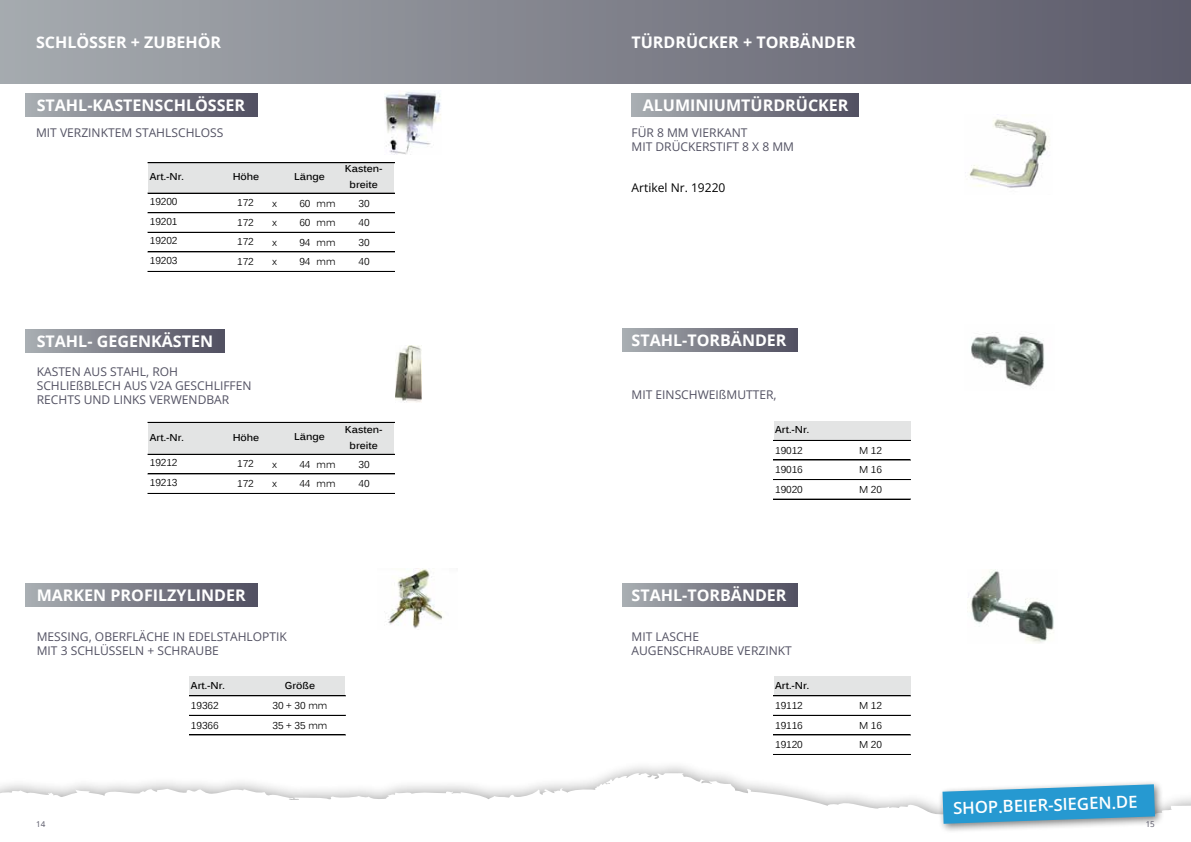
<style>
.page{position:relative;width:1191px;height:842px;background:#fff}
.page>*{position:absolute;margin:0;border:0;box-sizing:border-box;transform-origin:0 0}
.t1{font:600 16.7px "Open Sans";color:#fff}
.t2{font:700 16px "Open Sans";color:#fff}
.t3{font:12px/14px "Open Sans";color:#525162}
.t4{font:12px "Open Sans";color:#000}
.t5{font:10px "Kalinga";letter-spacing:-.005em;color:#000}
.t6{font:700 10px/16px "Kalinga";letter-spacing:-.005em;color:#000;text-align:center}
.t7{font:8px "Open Sans";color:#525162}
</style>
<div class="page">
<div style="left:622px;top:328px;width:175px;height:23px;background:linear-gradient(to right,#a9aeb2,#514e60)"></div>
<div style="left:622px;top:583px;width:175px;height:23px;background:linear-gradient(to right,#a9aeb2,#514e60)"></div>
<div style="left:26px;top:330px;width:198px;height:23px;background:linear-gradient(to right,#a9aeb1,#514f60)"></div>
<div style="left:26px;top:94px;width:231px;height:23px;background:linear-gradient(to right,#a8aeb1,#504e60)"></div>
<div style="left:631px;top:94px;width:227px;height:23px;background:linear-gradient(to right,#a9aeb2,#514e60)"></div>
<div style="left:26px;top:583px;width:231px;height:23px;background:linear-gradient(to right,#a8aeb1,#504e60)"></div>
<div style="left:0;top:0;width:1191px;height:83px;background:linear-gradient(to right,#a5aaae,#5d5b6a)"></div>
<img style="left:384px;top:91px;width:57px;height:64px">
<div style="left:773px;top:421px;width:137px;height:19px;background:#e3e4e4"></div>
<hr style="left:773px;top:440px;width:137px;height:1px;background:#000">
<hr style="left:773px;top:460px;width:137px;height:1px;background:#000">
<hr style="left:773px;top:479px;width:137px;height:1px;background:#000">
<hr style="left:773px;top:499px;width:137px;height:1px;background:#000">
<div style="left:773px;top:677px;width:137px;height:19px;background:#e3e4e4"></div>
<hr style="left:773px;top:696px;width:137px;height:1px;background:#000">
<hr style="left:773px;top:715px;width:137px;height:1px;background:#000">
<hr style="left:773px;top:735px;width:137px;height:1px;background:#000">
<hr style="left:773px;top:754px;width:137px;height:1px;background:#000">
<div style="left:148px;top:163px;width:246px;height:30px;background:#e3e4e4"></div>
<hr style="left:148px;top:163px;width:246px;height:1px;background:#000">
<hr style="left:148px;top:193px;width:246px;height:1px;background:#000">
<hr style="left:148px;top:213px;width:246px;height:1px;background:#000">
<hr style="left:148px;top:232px;width:246px;height:1px;background:#000">
<hr style="left:148px;top:252px;width:246px;height:1px;background:#000">
<hr style="left:148px;top:271px;width:246px;height:1px;background:#000">
<img style="left:384px;top:568px;width:59px;height:61px">
<div style="left:189px;top:677px;width:156px;height:19px;background:#e3e4e4"></div>
<hr style="left:189px;top:696px;width:156px;height:1px;background:#000">
<hr style="left:189px;top:715px;width:156px;height:1px;background:#000">
<hr style="left:189px;top:735px;width:156px;height:1px;background:#000">
<img style="left:968px;top:569px;width:86px;height:74px">
<img style="left:965px;top:119px;width:85px;height:69px">
<img style="left:971px;top:332px;width:73px;height:55px">
<div style="left:148px;top:423px;width:246px;height:31px;background:#e3e4e4"></div>
<hr style="left:148px;top:422px;width:246px;height:1px;background:#000">
<hr style="left:148px;top:454px;width:246px;height:1px;background:#000">
<hr style="left:148px;top:474px;width:246px;height:1px;background:#000">
<hr style="left:148px;top:493px;width:246px;height:1px;background:#000">
<img style="left:396px;top:345px;width:25px;height:57px">
<svg style="left:0;top:773px;width:1191px;height:41px"></svg>
<div style="left:937px;top:779px;width:227px;height:54px;background:#000;opacity:.5"></div>
<svg style="left:942px;top:784px;width:213px;height:40px;background:#49a5d2"></svg>
<h2 class="t2" style="left:36px;top:31px;width:187px">SCHLÖSSER + ZUBEHÖR</h2>
<h2 class="t2" style="left:631px;top:31px;width:226px">TÜRDRÜCKER + TORBÄNDER</h2>
<h2 class="t2" style="left:37px;top:94px;width:210px">STAHL-KASTENSCHLÖSSER</h2>
<h2 class="t2" style="left:642px;top:94px;width:207px">ALUMINIUMTÜRDRÜCKER</h2>
<p class="t3" style="left:36px;top:125px;width:189px">MIT VERZINKTEM STAHLSCHLOSS</p>
<p class="t3" style="left:631px;top:125px;width:164px">FÜR 8 MM VIERKANT<br>MIT DRÜCKERSTIFT 8 X 8 MM</p>
<p class="t6" style="left:150px;top:170px;width:36px">Art.-Nr.</p>
<p class="t6" style="left:233px;top:170px;width:28px">Höhe</p>
<p class="t6" style="left:345px;top:162px;width:39px">Kasten&shy;breite</p>
<p class="t5" style="left:150px;top:195px;width:29px">19200</p>
<p class="t5" style="left:237px;top:196px;width:18px">172</p>
<p class="t5" style="left:272px;top:197px;width:6px">x</p>
<p class="t5" style="left:299px;top:197px;width:38px">60 mm</p>
<p class="t5" style="left:358px;top:197px;width:13px">30</p>
<p class="t5" style="left:150px;top:215px;width:29px">19201</p>
<p class="t5" style="left:237px;top:216px;width:18px">172</p>
<p class="t5" style="left:272px;top:216px;width:6px">x</p>
<p class="t5" style="left:299px;top:216px;width:38px">60 mm</p>
<p class="t5" style="left:358px;top:216px;width:13px">40</p>
<p class="t5" style="left:150px;top:234px;width:29px">19202</p>
<p class="t5" style="left:237px;top:235px;width:18px">172</p>
<p class="t5" style="left:272px;top:236px;width:6px">x</p>
<p class="t5" style="left:299px;top:236px;width:38px">94 mm</p>
<p class="t5" style="left:358px;top:236px;width:13px">30</p>
<p class="t5" style="left:150px;top:254px;width:29px">19203</p>
<p class="t5" style="left:237px;top:255px;width:18px">172</p>
<p class="t5" style="left:272px;top:255px;width:6px">x</p>
<p class="t5" style="left:299px;top:255px;width:38px">94 mm</p>
<p class="t5" style="left:358px;top:255px;width:13px">40</p>
<p class="t6" style="left:294px;top:169px;width:32px">Länge</p>
<h2 class="t2" style="left:37px;top:330px;width:178px">STAHL- GEGENKÄSTEN</h2>
<p class="t3" style="left:37px;top:365px;width:216px">KASTEN AUS STAHL, ROH<br>SCHLIEßBLECH AUS V2A GESCHLIFFEN<br>RECHTS UND LINKS VERWENDBAR</p>
<p class="t6" style="left:150px;top:430px;width:36px">Art.-Nr.</p>
<p class="t6" style="left:233px;top:430px;width:28px">Höhe</p>
<p class="t6" style="left:345px;top:422px;width:39px">Kasten&shy;breite</p>
<p class="t5" style="left:150px;top:456px;width:29px">19212</p>
<p class="t5" style="left:237px;top:457px;width:18px">172</p>
<p class="t5" style="left:272px;top:458px;width:6px">x</p>
<p class="t5" style="left:299px;top:458px;width:38px">44 mm</p>
<p class="t5" style="left:358px;top:458px;width:13px">30</p>
<p class="t5" style="left:150px;top:476px;width:29px">19213</p>
<p class="t5" style="left:237px;top:477px;width:18px">172</p>
<p class="t5" style="left:272px;top:477px;width:6px">x</p>
<p class="t5" style="left:299px;top:477px;width:38px">44 mm</p>
<p class="t5" style="left:358px;top:477px;width:13px">40</p>
<p class="t6" style="left:294px;top:430px;width:32px">Länge</p>
<h2 class="t2" style="left:37px;top:584px;width:210px">MARKEN PROFILZYLINDER</h2>
<p class="t3" style="left:37px;top:629px;width:252px">MESSING, OBERFLÄCHE IN EDELSTAHLOPTIK<br>MIT 3 SCHLÜSSELN + SCHRAUBE</p>
<p class="t6" style="left:191px;top:678px;width:36px">Art.-Nr.</p>
<p class="t6" style="left:285px;top:678px;width:32px">Größe</p>
<p class="t5" style="left:191px;top:699px;width:29px">19362</p>
<p class="t5" style="left:272px;top:699px;width:56px">30 + 30 mm</p>
<p class="t5" style="left:191px;top:719px;width:29px">19366</p>
<p class="t5" style="left:272px;top:719px;width:56px">35 + 35 mm</p>
<p class="t4" style="left:631px;top:179px;width:95px">Artikel Nr. 19220</p>
<h2 class="t2" style="left:631px;top:329px;width:157px">STAHL-TORBÄNDER</h2>
<p class="t3" style="left:631px;top:387px;width:147px">MIT EINSCHWEIßMUTTER,</p>
<p class="t6" style="left:775px;top:423px;width:36px">Art.-Nr.</p>
<p class="t5" style="left:775px;top:444px;width:29px">19012</p>
<p class="t5" style="left:859px;top:444px;width:24px">M 12</p>
<p class="t5" style="left:775px;top:463px;width:29px">19016</p>
<p class="t5" style="left:859px;top:463px;width:24px">M 16</p>
<p class="t5" style="left:775px;top:483px;width:29px">19020</p>
<p class="t5" style="left:859px;top:483px;width:24px">M 20</p>
<h2 class="t2" style="left:631px;top:584px;width:157px">STAHL-TORBÄNDER</h2>
<p class="t3" style="left:631px;top:629px;width:162px">MIT LASCHE<br>AUGENSCHRAUBE VERZINKT</p>
<p class="t6" style="left:775px;top:678px;width:36px">Art.-Nr.</p>
<p class="t5" style="left:775px;top:699px;width:29px">19112</p>
<p class="t5" style="left:859px;top:699px;width:24px">M 12</p>
<p class="t5" style="left:775px;top:719px;width:29px">19116</p>
<p class="t5" style="left:859px;top:719px;width:24px">M 16</p>
<p class="t5" style="left:775px;top:738px;width:29px">19120</p>
<p class="t5" style="left:859px;top:738px;width:24px">M 20</p>
<h1 class="t1" style="left:952px;top:797px;width:186px;rotate:-2deg">SHOP.BEIER-SIEGEN.DE</h1>
<p class="t7" style="left:36px;top:818px;width:11px">14</p>
<p class="t7" style="left:1145px;top:818px;width:11px">15</p>
</div>
